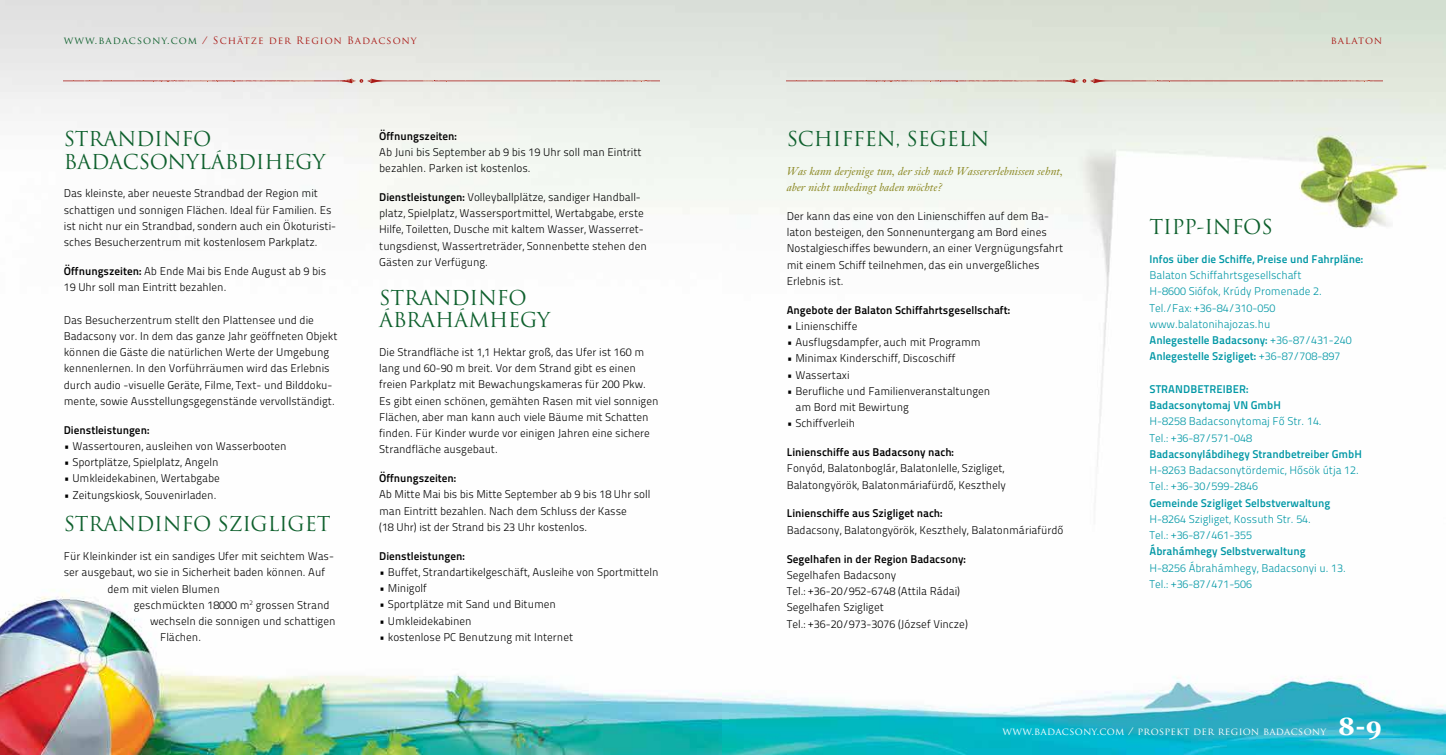
<style>
.page{position:relative;width:1446px;height:755px;background:#fff}
.page>*{position:absolute;margin:0;border:0;box-sizing:border-box;transform-origin:0 0}
.t1{font:20px/22.5px "Trajan Pro";letter-spacing:-.01em;color:#0e602d}
.t2{font:11.25px/16.2px "Titillium Maps 26 L 250 wt";color:#000}
.t3{font:11.25px/16.2px "Titillium Maps 26 L 250 wt";color:#0097a5}
.t4{font:11.25px/16.2px "Titillium Maps 26 L 750 wt";color:#0097a5}
.t5{font:11.25px "Titillium Maps 26 L 750 wt";color:#000}
.t6{font:italic 11.25px/16.2px "Totfalusi";color:#8c8925}
.t7{font:10px "Trajan Pro";letter-spacing:.1em;color:#aa1a17}
.t8{font:10px "Trajan Pro";letter-spacing:.03em;color:#fff}
.s1{color:#0e602d}
.s2{font-family:"Titillium Maps 26 L 750 wt"}
.s3{font-family:"Titillium Maps 26 L 250 wt"}
.s4{font-family:"Georgia";font-weight:700;font-size:25px}
</style>
<div class="page">
<img style="left:0;top:0;width:723px;height:755px">
<img style="left:723px;top:0;width:723px;height:755px">
<svg style="left:64px;top:79px;width:595px;height:4px;background:#dcc1bd"></svg>
<svg style="left:787px;top:79px;width:595px;height:4px;background:#d6beb4"></svg>
<p class="t7" style="left:64px;top:34px;width:354px"><span class="s1">www.badacsony.com</span> / Schätze der Region Badacsony</p>
<p class="t7" style="left:1331px;top:34px;width:53px">balaton</p>
<h1 class="t1" style="left:64px;top:127px;width:263px">STRANDINFO<br>BADACSONYLÁBDIHEGY</h1>
<p class="t2" style="left:64px;top:185px;width:274px">Das kleinste, aber neueste Strandbad der Region mit schattigen und sonnigen Flächen. Ideal für Familien. Es ist nicht nur ein Strandbad, sondern auch ein Ökoturisti&shy;sches Besucherzentrum mit kostenlosem Parkplatz.</p>
<p class="t2" style="left:64px;top:262px;width:264px"><span class="s2">Öffnungszeiten:</span> Ab Ende Mai bis Ende August ab 9 bis<br>19 Uhr soll man Eintritt bezahlen.</p>
<p class="t2" style="left:64px;top:311px;width:275px">Das Besucherzentrum stellt den Plattensee und die Badacsony vor. I n dem das ganze Jahr geöffneten Objekt können die Gäste die natürlichen Werte der Umgebung kennenlernen. I n den Vorführräumen wird das Erlebnis durch audio -visuelle Geräte, Filme, Text- und Bilddoku&shy;mente, sowie Ausstellungsgegenstände vervollständigt.</p>
<p class="t5" style="left:64px;top:421px;width:87px">Dienstleistungen:</p>
<p class="t2" style="left:64px;top:437px;width:224px">• Wassertouren, ausleihen von Wasserbooten</p>
<p class="t2" style="left:64px;top:453px;width:156px">• Sportplätze, Spielplatz, Angeln</p>
<p class="t2" style="left:64px;top:470px;width:158px">• Umkleidekabinen, Wertabgabe</p>
<p class="t2" style="left:64px;top:486px;width:154px">• Zeitungskiosk, Souvenirladen.</p>
<h1 class="t1" style="left:64px;top:512px;width:268px">STRANDINFO SZIGLIGET</h1>
<p class="t2" style="left:64px;top:547px;width:272px">Für Kleinkinder ist ein sandiges Ufer mit seichtem Was-</p>
<p class="t2" style="left:64px;top:563px;width:263px">ser ausgebaut, wo sie in Sicherheit baden können. Auf</p>
<p class="t2" style="left:108px;top:580px;width:114px">dem mit vielen Blumen</p>
<p class="t2" style="left:134px;top:596px;width:197px">geschmückten 18000 m<sup>2</sup> grossen Strand</p>
<p class="t2" style="left:150px;top:612px;width:187px">wechseln die sonnigen und schattigen</p>
<p class="t2" style="left:160px;top:628px;width:43px">Flächen.</p>
<p class="t5" style="left:379px;top:127px;width:79px">Öffnungszeiten:</p>
<p class="t2" style="left:379px;top:143px;width:264px">Ab Juni bis September ab 9 bis 19 Uhr soll man Eintritt bezahlen. Parken ist kostenlos.</p>
<p class="t2" style="left:379px;top:188px;width:269px"><span class="s2">Dienstleistungen:</span> Volleyballplätze, sandiger H andball&shy;platz, Spielplatz, Wassersportmittel, Wertabgabe, erste H ilfe, Toiletten, D usche mit kaltem Wasser, Wasserret&shy;tungsdienst, Wassertreträder, Sonnenbette stehen den Gästen zur Verfügung.</p>
<h1 class="t1" style="left:379px;top:286px;width:173px">STRANDINFO<br>ÁBRAHÁMHEGY</h1>
<p class="t2" style="left:379px;top:343px;width:281px">Die Strandfläche ist 1,1 H ektar groß, das Ufer ist 160 m lang und 60-90 m breit. Vor dem Strand gibt es einen freien Parkplatz mit Bewachungskameras für 200 Pkw.<br>Es gibt einen schönen, gemähten Rasen mit viel sonnigen Flächen, aber man kann auch viele Bäume mit Schatten finden. Für Kinder wurde vor einigen Jahren eine sichere Strandfläche ausgebaut.</p>
<p class="t5" style="left:379px;top:469px;width:78px">Öffnungszeiten:</p>
<p class="t2" style="left:379px;top:486px;width:273px">Ab Mitte Mai bis bis Mitte September ab 9 bis 18 Uhr soll man Eintritt bezahlen. Nach dem Schluss der Kasse<br>(18 Uhr) ist der Strand bis 23 Uhr kostenlos.</p>
<p class="t5" style="left:379px;top:547px;width:87px">Dienstleistungen:</p>
<p class="t2" style="left:379px;top:563px;width:281px">• Buffet, Strandartikelgeschäft, Ausleihe von Sportmitteln</p>
<p class="t2" style="left:379px;top:579px;width:49px">• Minigolf</p>
<p class="t2" style="left:379px;top:596px;width:178px">• Sportplätze mit Sand und Bitumen</p>
<p class="t2" style="left:379px;top:612px;width:94px">• Umkleidekabinen</p>
<p class="t2" style="left:379px;top:628px;width:195px">• kostenlose PC Benutzung mit Internet</p>
<h1 class="t1" style="left:787px;top:127px;width:204px">SCHIFFEN, SEGELN</h1>
<p class="t6" style="left:787px;top:163px;width:278px">Was kann derjenige tun, der sich nach Wassererlebnissen sehnt, aber nicht unbedingt baden möchte?</p>
<p class="t2" style="left:787px;top:207px;width:278px">Der kann das eine von den Linienschiffen auf dem Ba&shy;laton besteigen, den Sonnenuntergang am Bord eines<br>N ostalgieschiffes bewundern, an einer Vergnügungsfahrt mit einem Schiff teilnehmen, das ein unvergeßliches Erlebnis ist.</p>
<p class="t5" style="left:787px;top:301px;width:225px">Angebote der Balaton Schiffahrtsgesellschaft:</p>
<p class="t2" style="left:787px;top:317px;width:72px">• Linienschiffe</p>
<p class="t2" style="left:787px;top:333px;width:195px">• Ausflugsdampfer, auch mit Programm</p>
<p class="t2" style="left:787px;top:350px;width:170px">• Minimax Kinderschiff, Discoschiff</p>
<p class="t2" style="left:787px;top:366px;width:64px">• Wassertaxi</p>
<p class="t2" style="left:795px;top:382px;width:196px;text-indent:-9px">• Berufliche und Familienveranstaltungen am Bord mit Bewirtung</p>
<p class="t2" style="left:787px;top:415px;width:70px">• Schiffverleih</p>
<p class="t5" style="left:787px;top:443px;width:169px">Linienschiffe aus Badacsony nach:</p>
<p class="t2" style="left:787px;top:460px;width:221px">Fonyód, Balatonboglár, Balatonlelle, Szigliget,<br>Balatongyörök, Balatonmáriafürdő, Keszthely</p>
<p class="t5" style="left:787px;top:505px;width:157px">Linienschiffe aus Szigliget nach:</p>
<p class="t2" style="left:787px;top:521px;width:278px">Badacsony, Balatongyörök, Keszthely, Balatonmáriafürdő</p>
<p class="t5" style="left:787px;top:550px;width:181px">Segelhafen in der Region Badacsony:</p>
<p class="t2" style="left:787px;top:566px;width:183px">Segelhafen Badacsony<br>Tel.: +36-20/952-6748 (Attila Rádai)<br>Segelhafen Szigliget<br>Tel.: +36-20/973-3076 (József Vincze)</p>
<h1 class="t1" style="left:1149px;top:215px;width:125px">TIPP-INFOS</h1>
<p class="t4" style="left:1149px;top:250px;width:215px">Infos über die Schiffe, Preise und Fahrpläne:</p>
<p class="t3" style="left:1149px;top:266px;width:174px">Balaton Schiffahrtsgesellschaft<br>H -8600 Siófok, Krúdy Promenade 2.<br>Tel./Fax: +36-84/310-050 www.balatonihajozas.hu</p>
<p class="t4" style="left:1149px;top:331px;width:204px">Anlegestelle Badacsony: <span class="s3">+36-87/431-240<br></span>Anlegestelle Szigliget: <span class="s3">+36-87/708-897</span></p>
<p class="t4" style="left:1149px;top:380px;width:133px">STRANDBETREIBER:<br>Badacsonytomaj VN GmbH</p>
<p class="t3" style="left:1149px;top:413px;width:174px">H -8258 Badacsonytomaj Fő Str. 14.<br>Tel.: +36-87/571-048</p>
<p class="t4" style="left:1149px;top:445px;width:214px">Badacsonylábdihegy Strandbetreiber GmbH</p>
<p class="t3" style="left:1149px;top:461px;width:211px">H -8263 Badacsonytördemic, H ősök útja 12.<br>Tel.: +36-30/599-2846</p>
<p class="t4" style="left:1149px;top:494px;width:182px">Gemeinde Szigliget Selbstverwaltung</p>
<p class="t3" style="left:1149px;top:510px;width:163px">H -8264 Szigliget, Kossuth Str. 54.<br>Tel.: +36-87/461-355</p>
<p class="t4" style="left:1149px;top:542px;width:158px">Ábrahámhegy Selbstverwaltung</p>
<p class="t3" style="left:1149px;top:559px;width:198px">H -8256 Ábrahámhegy, Badacsonyi u. 13.<br>Tel.: +36-87/471-506</p>
<p class="t8" style="left:1002px;top:725px;width:381px">www.badacsony.com / prospekt der region badacsony <span class="s4">8-9</span></p>
</div>
